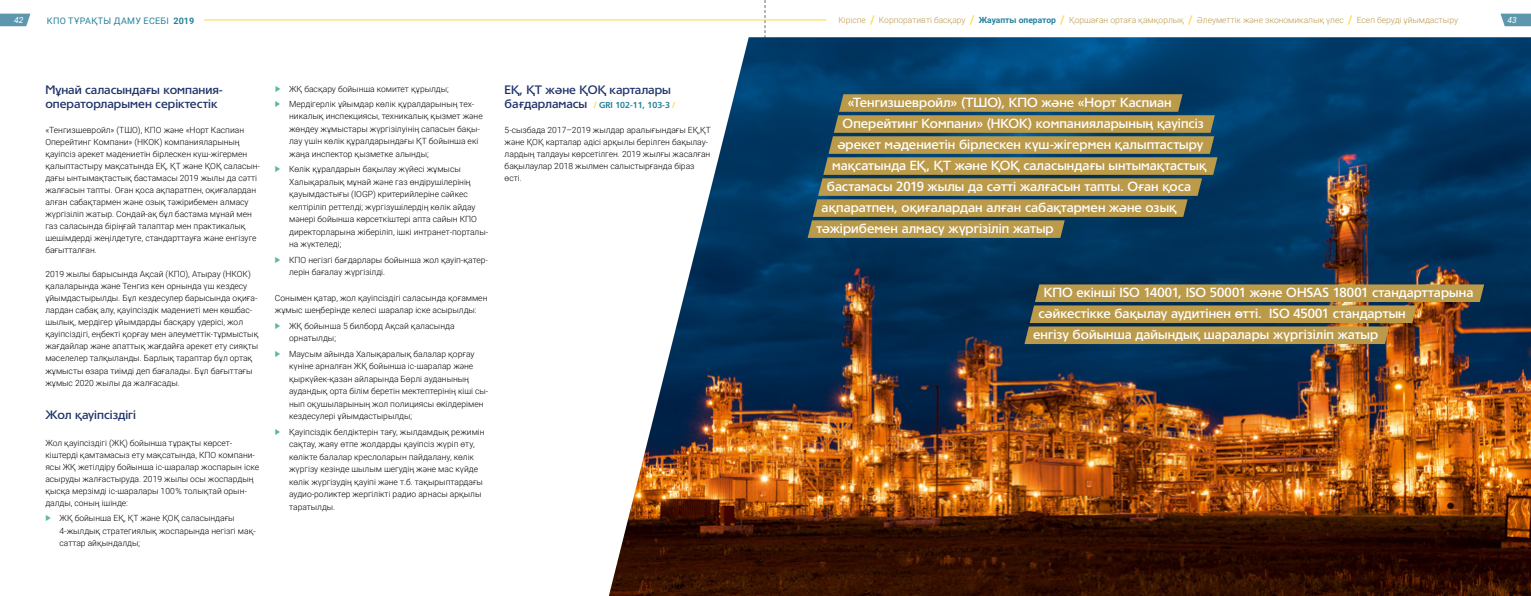
<style>
.page{position:relative;width:1531px;height:596px;background:#fff}
.page>*{position:absolute;margin:0;border:0;box-sizing:border-box;transform-origin:0 0}
.t1{font:500 13px "DS Tornado";letter-spacing:.005em;color:#fff}
.t2{font:500 12px/14px "DS Tornado";color:#1e3269}
.t3{font:9px "Roboto";letter-spacing:.035em;color:#24829c}
.t4{font:300 8.5px/12px "Roboto";color:#000}
.t5{font:300 8.5px "Roboto";color:#bb9a4a}
.t6{font:700 8.5px "DS Tornado";color:#24829c}
.t7{font:italic 8.5px "Roboto";color:#fff}
.s1{font-weight:700}
.s2{font-weight:500;font-size:12px;color:#ffd837}
.s3{font-weight:700;color:#24829c}
.s4{font-weight:500;font-size:12px;color:#1e3269}
.s5{color:#ffd837}
</style>
<div class="page">
<svg style="left:764px;top:0;width:1px;height:37px"></svg>
<img style="left:609px;top:37px;width:922px;height:558px">
<div style="left:841px;top:94px;width:339px;height:18px;background:#bb9a4a"></div>
<div style="left:836px;top:115px;width:376px;height:18px;background:#bb9a4a"></div>
<div style="left:831px;top:136px;width:381px;height:18px;background:#bb9a4a"></div>
<div style="left:825px;top:157px;width:390px;height:18px;background:#bb9a4a"></div>
<div style="left:820px;top:178px;width:380px;height:18px;background:#bb9a4a"></div>
<div style="left:815px;top:199px;width:370px;height:18px;background:#bb9a4a"></div>
<div style="left:810px;top:220px;width:252px;height:18px;background:#bb9a4a"></div>
<div style="left:1037px;top:284px;width:445px;height:18px;background:#bb9a4a"></div>
<div style="left:1032px;top:305px;width:382px;height:18px;background:#bb9a4a"></div>
<div style="left:1026px;top:326px;width:361px;height:18px;background:#bb9a4a"></div>
<svg style="left:1500px;top:14px;width:31px;height:12px"></svg>
<svg style="left:0;top:14px;width:30px;height:12px"></svg>
<hr style="left:204px;top:19px;width:622px;height:1px;background:#ffd837">
<p class="t7" style="left:14px;top:14px;width:11px">42</p>
<p class="t3" style="left:47px;top:14px;width:149px">КПО ТҰРАҚТЫ ДАМУ ЕСЕБІ <span class="s1">2019</span></p>
<p class="t5" style="left:838px;top:14px;width:621px">Кіріспе <span class="s2">/</span> Корпоративті басқару <span class="s2">/</span> <span class="s3">Жауапты оператор</span> <span class="s2">/</span> Қоршаған ортаға қамқорлық <span class="s2">/</span> Әлеуметтік және экономикалық үлес <span class="s2">/</span> Есеп беруді ұйымдастыру</p>
<p class="t7" style="left:1507px;top:14px;width:11px">43</p>
<h2 class="t2" style="left:45px;top:83px;width:179px">Мұнай саласындағы компания&shy;операторларымен серіктестік</h2>
<p class="t4" style="left:45px;top:124px;width:216px">«Тенгизшевройл» (ТШО), КПО және «Норт Каспиан Оперейтинг Компани» (НКОК) компанияларының қауіпсіз әрекет мәдениетін бірлескен күш-жігермен қалыптастыру мақсатында ЕҚ, ҚТ және ҚОҚ саласын&shy;дағы ынтымақтастық бастамасы 2019 жылы да сәтті жалғасын тапты. Оған қоса ақпаратпен, оқиғалардан алған сабақтармен және озық тәжірибемен алмасу жүргізіліп жатыр. Сондай-ақ бұл бастама мұнай мен газ саласында біріңғай талаптар мен практикалық шешімдерді жеңілдетуге, стандарттауға және енгізуге бағытталған.</p>
<p class="t4" style="left:45px;top:268px;width:215px">2019 жылы барысында Ақсай (КПО), Атырау (НКОК) қалаларында және Тенгиз кен орнында үш кездесу ұйымдастырылды. Бұл кездесулер барысында оқиға&shy;лардан сабақ алу, қауіпсіздік мәдениеті мен көшбас&shy;шылық, мердігер ұйымдарды басқару үдерісі, жол қауіпсіздігі, еңбекті қорғау мен әлеуметтік-тұрмыстық жағдайлар және апаттық жағдайға әрекет ету сияқты мәселелер талқыланды. Барлық тараптар бұл ортақ жұмысты өзара тиімді деп бағалады. Бұл бағыттағы жұмыс 2020 жылы да жалғасады.</p>
<h2 class="t2" style="left:45px;top:408px;width:92px">Жол қауіпсіздігі</h2>
<p class="t4" style="left:45px;top:436px;width:215px">Жол қауіпсіздігі (ЖҚ) бойынша тұрақты көрсет&shy;кіштерді қамтамасыз ету мақсатында, КПО компани&shy;ясы ЖҚ жетілдіру бойынша іс-шаралар жоспарын іске асыруды жалғастыруда. 2019 жылы осы жоспардың қысқа мерзімді іс-шаралары 100 % толықтай орын&shy;далды, соның ішінде:</p>
<p class="t4" style="left:60px;top:511px;width:198px;line-height:12.5px">ЖҚ бойынша ЕҚ, ҚТ және ҚОҚ саласындағы<br>4-жылдық стратегиялық жоспарында негізгі мақ&shy;саттар айқындалды;</p>
<p class="t4" style="left:289px;top:80px;width:187px;line-height:15.3px">ЖҚ басқару бойынша комитет құрылды;<br>Мердігерлік ұйымдар көлік құралдарының тех-</p>
<p class="t4" style="left:289px;top:110px;width:195px;line-height:12.5px">никалық инспекциясы, техникалық қызмет және жөндеу жұмыстары жүргізілуінің сапасын бақы&shy;лау үшін көлік құралдарындағы ҚТ бойынша екі жаңа инспектор қызметке алынды;</p>
<p class="t4" style="left:289px;top:163px;width:201px;line-height:12.5px">Көлік құралдарын бақылау жүйесі жұмысы Халықаралық мұнай және газ өндірушілерінің қауымдастығы (IOGP) критерийлеріне сәйкес келтіріліп реттелді; жүргізушілердің көлік айдау мәнері бойынша көрсеткіштері апта сайын КПО директорларына жіберіліп, ішкі интранет-порталы&shy;на жүктеледі;</p>
<p class="t4" style="left:289px;top:253px;width:200px;line-height:12.5px">КПО негізгі бағдарлары бойынша жол қауіп-қатер&shy;лерін бағалау жүргізілді.</p>
<p class="t4" style="left:275px;top:292px;width:214px">Сонымен қатар, жол қауіпсіздігі саласында қоғаммен жұмыс шеңберінде келесі шаралар іске асырылды:</p>
<p class="t4" style="left:289px;top:319px;width:167px;line-height:12.5px">ЖҚ бойынша 5 билборд Ақсай қаласында орнатылды;</p>
<p class="t4" style="left:289px;top:347px;width:201px;line-height:12.5px">Маусым айында Халықаралық балалар қорғау күніне арналған ЖҚ бойынша іс-шаралар және қыркүйек-қазан айларында Бөрлі ауданының аудандық орта білім беретін мектептерінің кіші сы&shy;нып оқушыларының жол полициясы өкілдерімен кездесулері ұйымдастырылды;</p>
<p class="t4" style="left:289px;top:425px;width:197px;line-height:12.5px">Қауіпсіздік белдіктерін тағу, жылдамдық режимін сақтау, жаяу өтпе жолдарды қауіпсіз жүріп өту, көлікте балалар креслоларын пайдалану, көлік жүргізу кезінде шылым шегудің және мас күйде көлік жүргізудің қауіпі және т.б. тақырыптардағы аудио-роликтер жергілікті радио арнасы арқылы таратылды.</p>
<h2 class="t2" style="left:505px;top:83px;width:168px">ЕҚ, ҚТ және ҚОҚ карталары</h2>
<p class="t6" style="left:505px;top:101px;width:172px"><span class="s4">бағдарламасы</span> <span class="s5">/</span> GRI 102-11, 103-3 <span class="s5">/</span></p>
<p class="t4" style="left:505px;top:124px;width:208px">5-сызбада 2017–2019 жылдар аралығындағы ЕҚ,ҚТ және ҚОҚ карталар әдісі арқылы берілген бақылау&shy;лардың талдауы көрсетілген. 2019 жылғы жасалған бақылаулар 2018 жылмен салыстырғанда біраз өсті.</p>
<h1 class="t1" style="left:848px;top:95px;width:325px">«Тенгизшевройл» (ТШО), КПО және «Норт Каспиан</h1>
<h1 class="t1" style="left:842px;top:116px;width:363px">Оперейтинг Компани» (НКОК) компанияларының қауіпсіз</h1>
<h1 class="t1" style="left:837px;top:137px;width:367px">әрекет мәдениетін бірлескен күш-жігермен қалыптастыру</h1>
<h1 class="t1" style="left:832px;top:158px;width:376px">мақсатында ЕҚ, ҚТ және ҚОҚ саласындағы ынтымақтастық</h1>
<h1 class="t1" style="left:827px;top:179px;width:366px">бастамасы 2019 жылы да сәтті жалғасын тапты. Оған қоса</h1>
<h1 class="t1" style="left:821px;top:200px;width:356px">ақпаратпен, оқиғалардан алған сабақтармен және озық</h1>
<h1 class="t1" style="left:816px;top:221px;width:239px">тәжірибемен алмасу жүргізіліп жатыр</h1>
<h1 class="t1" style="left:1044px;top:285px;width:431px">КПО екінші ISO 14001, ISO 50001 және OHSAS 18001 стандарттарына</h1>
<h1 class="t1" style="left:1038px;top:306px;width:369px">сәйкестікке бақылау аудитінен өтті. ISO 45001 стандартын</h1>
<h1 class="t1" style="left:1033px;top:327px;width:347px">енгізу бойынша дайындық шаралары жүргізіліп жатыр</h1>
</div>
